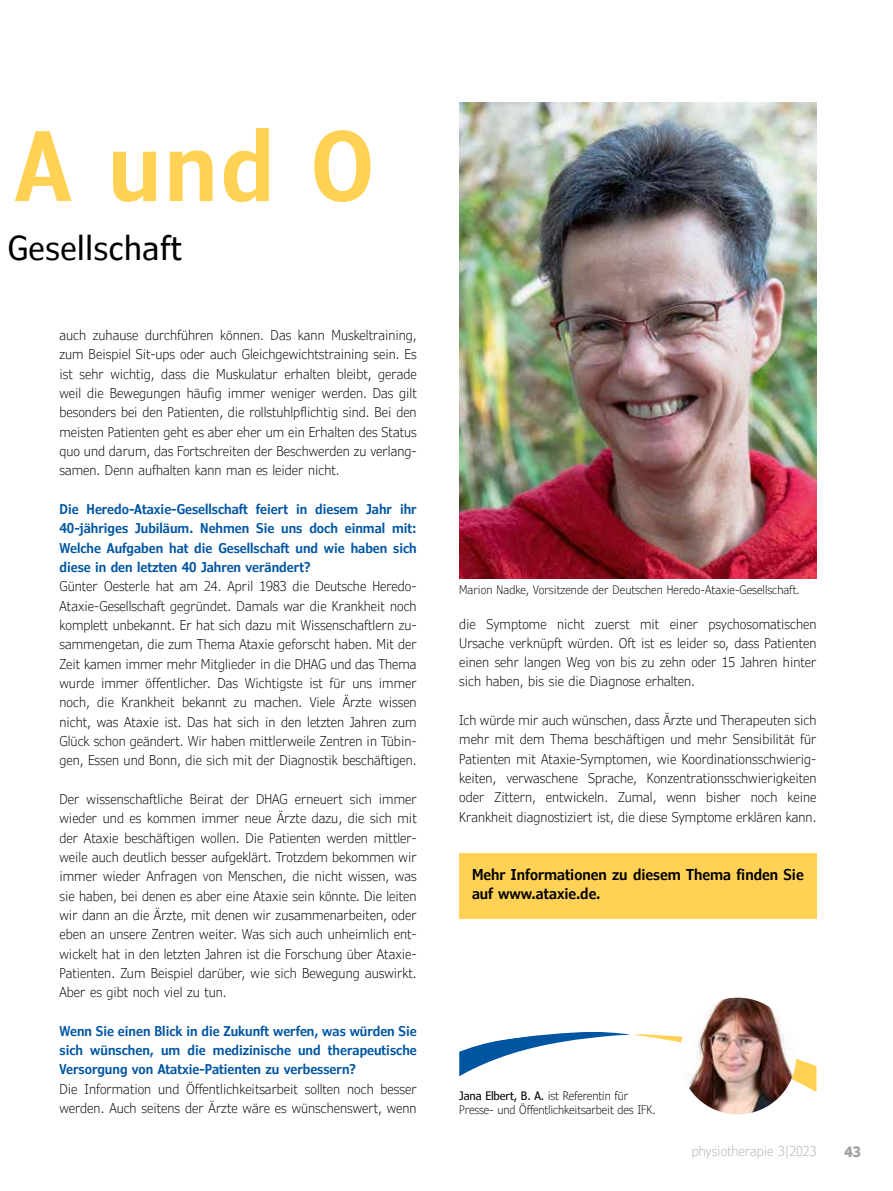
<style>
.page{position:relative;width:893px;height:1191px;background:#fff}
.page>*{position:absolute;margin:0;border:0;box-sizing:border-box;transform-origin:0 0}
.t1{font:600 condensed 96px "Verdana Pro";color:#ffd256}
.t2{font:condensed 33px "Verdana Pro";letter-spacing:.02em;color:#000}
.t3{font:600 condensed 15px/19.4px "Verdana Pro";color:#000}
.t4{font:700 condensed 14.25px "Verdana Pro";color:#a1a3a2}
.t5{font:300 condensed 13.5px/19.4px "Verdana Pro";color:#000;text-align:justify}
.t6{font:600 condensed 13.5px/19.4px "Verdana Pro";color:#0055a3;text-align:justify}
.t7{font:300 condensed 13.5px "Verdana Pro";color:#b1b4b4}
.t8{font:300 condensed 11.7px/13.5px "Verdana Pro";letter-spacing:-.005em;color:#000}
.s1{font-weight:400}
</style>
<div class="page">
<div style="left:459px;top:853px;width:357px;height:65px;background:#ffd256"></div>
<img style="left:459px;top:102px;width:357px;height:476px">
<svg style="left:459px;top:1031px;width:357px;height:84px"></svg>
<img style="left:679px;top:997px;width:117px;height:117px;border-radius:58px">
<h1 class="t1" style="left:15px;top:103px;width:360px">A und O</h1>
<h2 class="t2" style="left:8px;top:227px;width:176px">Gesellschaft</h2>
<p class="t5" style="left:60px;top:326px;width:359px">auch zuhause durchführen können. Das kann Muskeltraining, zum Beispiel Sit-ups oder auch Gleichgewichtstraining sein. Es ist sehr wichtig, dass die Muskulatur erhalten bleibt, gerade weil die Bewegungen häufig immer weniger werden. Das gilt besonders bei den Patienten, die rollstuhlpflichtig sind. Bei den meisten Patienten geht es aber eher um ein Erhalten des Status quo und darum, das Fortschreiten der Beschwerden zu verlang&shy;samen. Denn aufhalten kann man es leider nicht.</p>
<p class="t6" style="left:60px;top:499px;width:359px">Die Heredo-Ataxie-Gesellschaft feiert in diesem Jahr ihr 40-jähriges Jubiläum. Nehmen Sie uns doch einmal mit:<br>Welche Aufgaben hat die Gesellschaft und wie haben sich diese in den letzten 40 Jahren verändert?</p>
<p class="t5" style="left:60px;top:577px;width:359px;text-align:left">Günter Oesterle hat am 24. April 1983 die Deutsche Heredo-Ataxie-Gesellschaft gegründet. Damals war die Krankheit noch komplett unbekannt. Er hat sich dazu mit Wissenschaftlern zu&shy;sammengetan, die zum Thema Ataxie geforscht haben. Mit der Zeit kamen immer mehr Mitglieder in die DHAG und das Thema wurde immer öffentlicher. Das Wichtigste ist für uns immer noch, die Krankheit bekannt zu machen. Viele Ärzte wissen nicht, was Ataxie ist. Das hat sich in den letzten Jahren zum Glück schon geändert. Wir haben mittlerweile Zentren in Tübin&shy;gen, Essen und Bonn, die sich mit der Diagnostik beschäftigen.</p>
<p class="t5" style="left:60px;top:789px;width:359px">Der wissenschaftliche Beirat der DHAG erneuert sich immer wieder und es kommen immer neue Ärzte dazu, die sich mit der Ataxie beschäftigen wollen. Die Patienten werden mittler&shy;weile auch deutlich besser aufgeklärt. Trotzdem bekommen wir immer wieder Anfragen von Menschen, die nicht wissen, was sie haben, bei denen es aber eine Ataxie sein könnte. Die leiten wir dann an die Ärzte, mit denen wir zusammenarbeiten, oder eben an unsere Zentren weiter. Was sich auch unheimlich ent&shy;wickelt hat in den letzten Jahren ist die Forschung über Ataxie-Patienten. Zum Beispiel darüber, wie sich Bewegung auswirkt.<br>Aber es gibt noch viel zu tun.</p>
<p class="t6" style="left:60px;top:1021px;width:359px">Wenn Sie einen Blick in die Zukunft werfen, was würden Sie sich wünschen, um die medizinische und therapeutische Versorgung von Atatxie-Patienten zu verbessern?</p>
<p class="t5" style="left:60px;top:1079px;width:359px">Die Information und Öffentlichkeitsarbeit sollten noch besser werden. Auch seitens der Ärzte wäre es wünschenswert, wenn</p>
<p class="t8" style="left:459px;top:583px;width:342px">Marion Nadke, Vorsitzende der Deutschen Heredo-Ataxie-Gesellschaft.</p>
<p class="t5" style="left:459px;top:614px;width:359px">die Symptome nicht zuerst mit einer psychosomatischen Ursache verknüpft würden. Oft ist es leider so, dass Patienten einen sehr langen Weg von bis zu zehn oder 15 Jahren hinter sich haben, bis sie die Diagnose erhalten.</p>
<p class="t5" style="left:459px;top:710px;width:359px">Ich würde mir auch wünschen, dass Ärzte und Therapeuten sich mehr mit dem Thema beschäftigen und mehr Sensibilität für Patienten mit Ataxie-Symptomen, wie Koordinationsschwierig&shy;keiten, verwaschene Sprache, Konzentrationsschwierigkeiten oder Zittern, entwickeln. Zumal, wenn bisher noch keine Krankheit diagnostiziert ist, die diese Symptome erklären kann.</p>
<p class="t3" style="left:472px;top:864px;width:333px">Mehr Informationen zu diesem Thema finden Sie auf www.ataxie.de.</p>
<p class="t8" style="left:459px;top:1089px;width:198px"><span class="s1">Jana Elbert, B. A.</span> ist Referentin für<br>Presse- und Öffentlichkeitsarbeit des IFK.</p>
<p class="t7" style="left:692px;top:1142px;width:126px">physiotherapie 3|2023</p>
<p class="t4" style="left:845px;top:1142px;width:18px">43</p>
</div>
